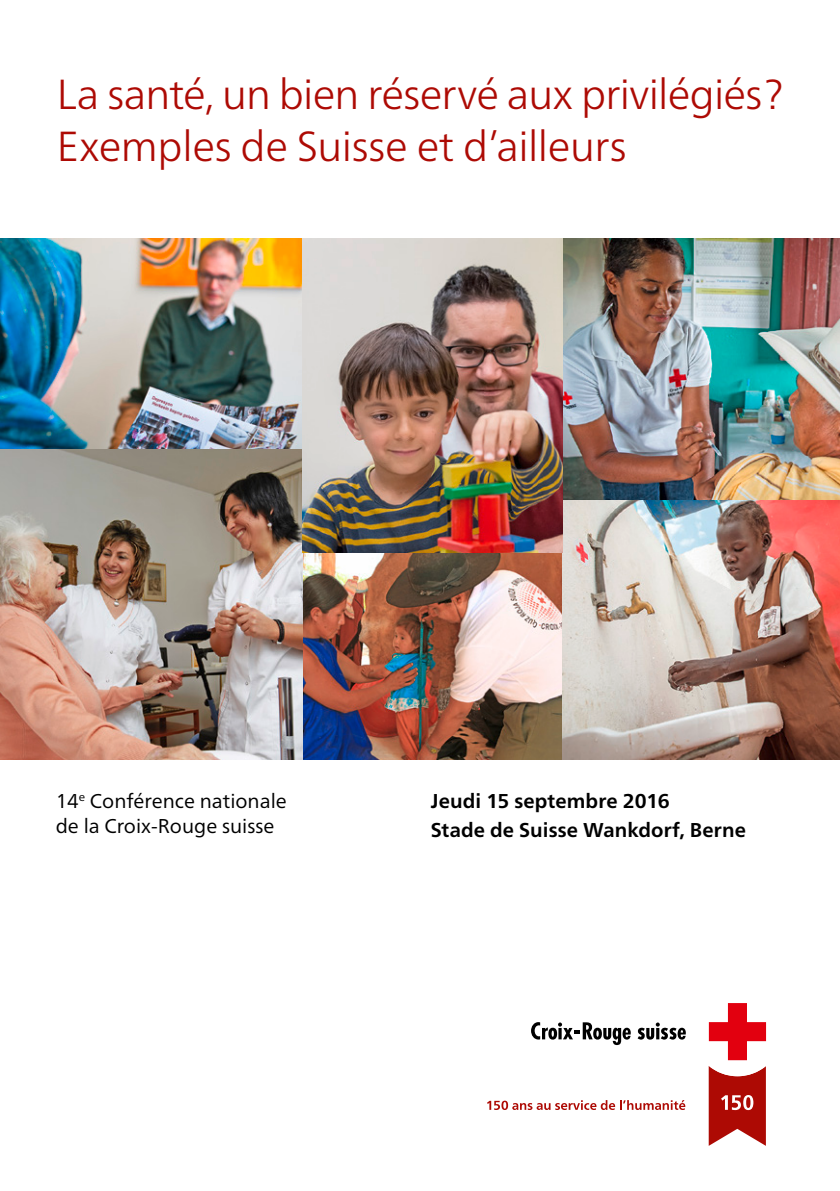
<style>
.page{position:relative;width:840px;height:1191px;background:#fff}
.page>*{position:absolute;margin:0;border:0;box-sizing:border-box;transform-origin:0 0}
.HT_rot{font:300 42px "Frutiger Neue LTW1 G";letter-spacing:-.015em;color:#ad0a04}
.HT_klein_o__Ausricht{font:700 20px/28.4px "Frutiger Neue LTW1 G";letter-spacing:.005em;color:#000}
.HT_klein_o__Ausricht-2{font:20px/25.6px "Frutiger Neue LTW1 G";color:#000}
</style>
<div class="page">
<img style="left:302px;top:552px;width:260px;height:207px">
<img style="left:562px;top:499px;width:277px;height:260px">
<img style="left:562px;top:238px;width:277px;height:261px">
<img style="left:0;top:448px;width:302px;height:311px">
<img style="left:0;top:238px;width:302px;height:210px">
<img style="left:302px;top:238px;width:260px;height:314px">
<svg style="left:708px;top:1003px;width:57px;height:142px"></svg>
<svg style="left:487px;top:1100px;width:198px;height:10px"></svg>
<svg style="left:531px;top:1022px;width:99px;height:23px"></svg>
<svg style="left:637px;top:1022px;width:48px;height:17px"></svg>
<p class="HT_rot" style="left:57px;top:69px;width:727px">La santé, un bien réservé aux privilégiés?</p>
<p class="HT_rot" style="left:57px;top:121px;width:571px">Exemples de Suisse et d’ailleurs</p>
<p class="HT_klein_o__Ausricht-2" style="left:56px;top:788px;width:232px">14<sup>e</sup> Conférence nationale de la Croix-Rouge suisse</p>
<p class="HT_klein_o__Ausricht" style="left:430px;top:787px;width:316px">Jeudi 15 septembre 2016<br>Stade de Suisse Wankdorf, Berne</p>
</div>
